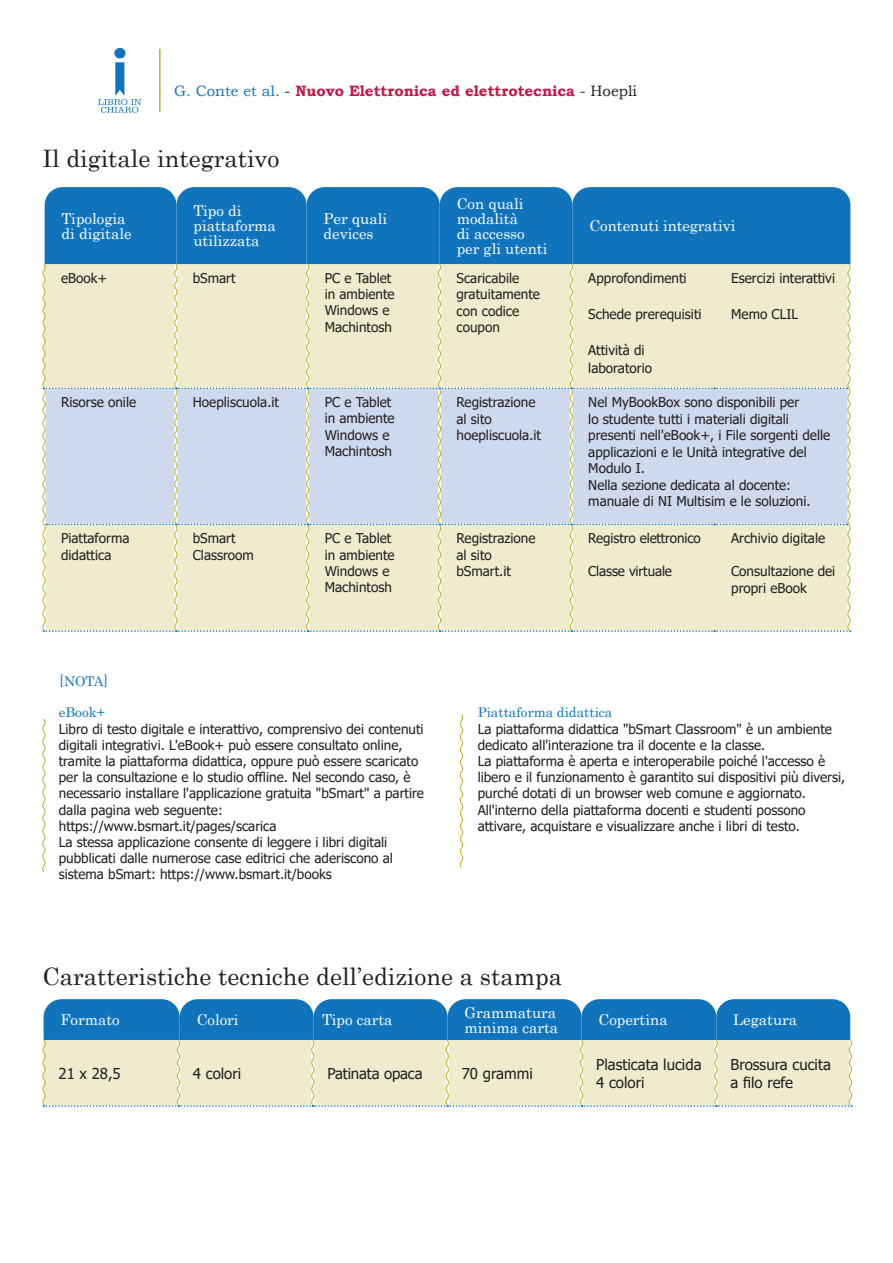
<style>
.page{position:relative;width:893px;height:1263px;background:#fff}
.page>*{position:absolute;margin:0;border:0;box-sizing:border-box;transform-origin:0 0}
.t1{font:24px "Century";color:#231f20}
.t2{font:15px/15px "Century";color:#fff}
.t3{font:15px/18px "Tahoma";color:#231f20}
.t4{font:700 15px "Bookman Old Style";color:#c5164a}
.t5{font:13.5px/16.2px "Tahoma";color:#231f20}
.t6{font:13.5px "Century";color:#1074bc}
.s1{font-weight:400;color:#1074bc}
.s2{font-weight:400;color:#231f20}
</style>
<div class="page">
<svg style="left:42px;top:187px;width:809px;height:445px;background:#bed1d3"></svg>
<hr style="left:159px;top:49px;width:2px;height:63px;background:#bbb12a">
<div style="left:114px;top:48px;width:11px;height:11px;background:#1074bc;border-radius:50%"></div>
<svg style="left:98px;top:62px;width:43px;height:51px"></svg>
<svg style="left:42px;top:719px;width:4px;height:154px"></svg>
<svg style="left:459px;top:714px;width:4px;height:154px"></svg>
<svg style="left:42px;top:999px;width:811px;height:108px;background:#9bbfc7"></svg>
<p class="t4" style="left:174px;top:80px;width:464px"><span class="s1">G. Conte et al.</span> <span class="s2">-</span> Nuovo Elettronica ed elettrotecnica <span class="s2">- Hoepli</span></p>
<p class="t1" style="left:43px;top:138px;width:238px">Il digitale integrativo</p>
<p class="t2" style="left:62px;top:209px;width:65px">Tipologia</p>
<p class="t2" style="left:62px;top:224px;width:72px">di digitale</p>
<p class="t2" style="left:193px;top:202px;width:84px">Tipo di piattaforma utilizzata</p>
<p class="t2" style="left:324px;top:209px;width:65px">Per quali devices</p>
<p class="t2" style="left:457px;top:194px;width:68px">Con quali modalità</p>
<p class="t2" style="left:457px;top:224px;width:70px">di accesso</p>
<p class="t2" style="left:457px;top:239px;width:92px">per gli utenti</p>
<p class="t2" style="left:589px;top:217px;width:148px">Contenuti integrativi</p>
<p class="t5" style="left:61px;top:271px;width:48px">eBook+</p>
<p class="t5" style="left:193px;top:271px;width:44px">bSmart</p>
<p class="t5" style="left:325px;top:271px;width:72px">PC e Tablet in ambiente<br>Windows e<br>Machintosh</p>
<p class="t5" style="left:456px;top:270px;width:85px">Scaricabile gratuitamente con codice coupon</p>
<p class="t5" style="left:588px;top:271px;width:100px">Approfondimenti</p>
<p class="t5" style="left:588px;top:307px;width:115px">Schede prerequisiti</p>
<p class="t5" style="left:588px;top:342px;width:65px;line-height:18px">Attività di laboratorio</p>
<p class="t5" style="left:731px;top:271px;width:105px">Esercizi interattivi</p>
<p class="t5" style="left:731px;top:307px;width:69px">Memo CLIL</p>
<p class="t5" style="left:61px;top:395px;width:77px">Risorse onile</p>
<p class="t5" style="left:193px;top:395px;width:88px">Hoepliscuola.it</p>
<p class="t5" style="left:325px;top:395px;width:72px">PC e Tablet in ambiente<br>Windows e<br>Machintosh</p>
<p class="t5" style="left:456px;top:395px;width:86px">Registrazione al sito hoepliscuola.it</p>
<p class="t5" style="left:588px;top:395px;width:243px">Nel MyBookBox sono disponibili per<br>lo studente tutti i materiali digitali presenti nell'eBook+, i File sorgenti delle applicazioni e le Unità integrative del Modulo I.</p>
<p class="t5" style="left:588px;top:477px;width:224px">Nella sezione dedicata al docente: manuale di NI Multisim e le soluzioni.</p>
<p class="t5" style="left:61px;top:531px;width:70px">Piattaforma didattica</p>
<p class="t5" style="left:193px;top:531px;width:44px">bSmart</p>
<p class="t5" style="left:325px;top:531px;width:72px">PC e Tablet in ambiente<br>Windows e<br>Machintosh</p>
<p class="t5" style="left:456px;top:531px;width:81px">Registrazione al sito</p>
<p class="t5" style="left:588px;top:531px;width:114px">Registro elettronico</p>
<p class="t5" style="left:588px;top:564px;width:85px">Classe virtuale</p>
<p class="t5" style="left:731px;top:531px;width:96px">Archivio digitale</p>
<p class="t5" style="left:731px;top:564px;width:106px">Consultazione dei propri eBook</p>
<p class="t5" style="left:193px;top:547px;width:63px">Classroom</p>
<p class="t5" style="left:456px;top:564px;width:56px">bSmart.it</p>
<p class="t6" style="left:60px;top:670px;width:50px">[NOTA]</p>
<p class="t6" style="left:59px;top:701px;width:48px">eBook+</p>
<p class="t5" style="left:59px;top:721px;width:367px">Libro di testo digitale e interattivo, comprensivo dei contenuti digitali integrativi. L'eBook+ può essere consultato online, tramite la piattaforma didattica, oppure può essere scaricato per la consultazione e lo studio offline. Nel secondo caso, è necessario installare l'applicazione gratuita "bSmart" a partire dalla pagina web seguente:</p>
<p class="t5" style="left:59px;top:818px;width:219px">https://www.bsmart.it/pages/scarica</p>
<p class="t5" style="left:59px;top:835px;width:336px">La stessa applicazione consente di leggere i libri digitali pubblicati dalle numerose case editrici che aderiscono al sistema bSmart: https://www.bsmart.it/books</p>
<p class="t6" style="left:478px;top:701px;width:136px">Piattaforma didattica</p>
<p class="t5" style="left:478px;top:721px;width:356px">La piattaforma didattica "bSmart Classroom" è un ambiente</p>
<p class="t5" style="left:478px;top:737px;width:289px">dedicato all'interazione tra il docente e la classe.</p>
<p class="t5" style="left:478px;top:754px;width:369px">La piattaforma è aperta e interoperabile poiché l'accesso è libero e il funzionamento è garantito sui dispositivi più diversi, purché dotati di un browser web comune e aggiornato.</p>
<p class="t5" style="left:478px;top:802px;width:329px">All'interno della piattaforma docenti e studenti possono attivare, acquistare e visualizzare anche i libri di testo.</p>
<p class="t1" style="left:43px;top:956px;width:521px">Caratteristiche tecniche dell’edizione a stampa</p>
<p class="t2" style="left:61px;top:1011px;width:61px">Formato</p>
<p class="t2" style="left:197px;top:1011px;width:43px">Colori</p>
<p class="t2" style="left:322px;top:1011px;width:72px">Tipo carta</p>
<p class="t2" style="left:465px;top:1003px;width:95px">Grammatura minima carta</p>
<p class="t2" style="left:598px;top:1011px;width:71px">Copertina</p>
<p class="t2" style="left:733px;top:1011px;width:65px">Legatura</p>
<p class="t3" style="left:59px;top:1065px;width:64px">21 x 28,5</p>
<p class="t3" style="left:193px;top:1065px;width:50px">4 colori</p>
<p class="t3" style="left:327px;top:1065px;width:97px">Patinata opaca</p>
<p class="t3" style="left:462px;top:1065px;width:73px">70 grammi</p>
<p class="t3" style="left:596px;top:1056px;width:107px">Plasticata lucida</p>
<p class="t3" style="left:596px;top:1074px;width:50px">4 colori</p>
<p class="t3" style="left:731px;top:1056px;width:102px">Brossura cucita a filo refe</p>
</div>
